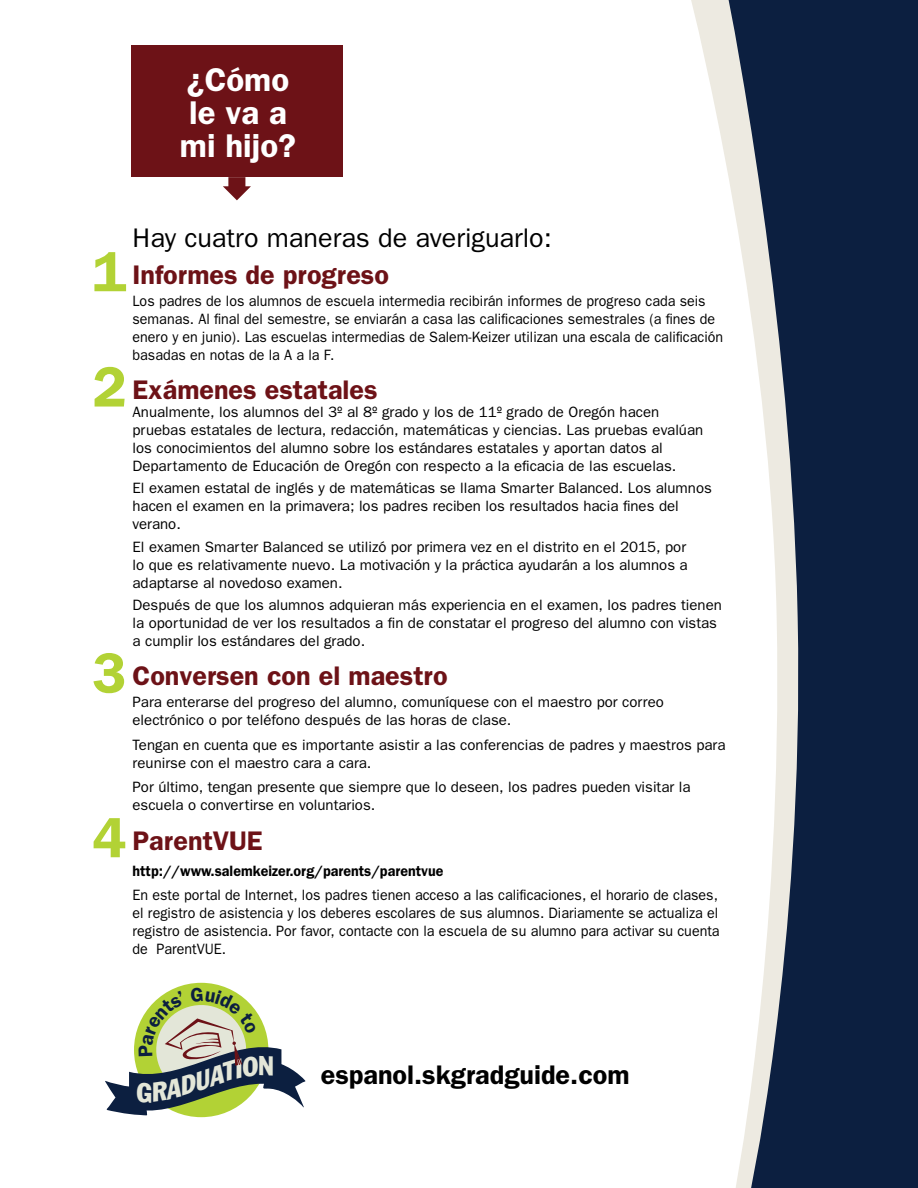
<style>
.page{position:relative;width:918px;height:1188px;background:#fff}
.page>*{position:absolute;margin:0;border:0;box-sizing:border-box;transform-origin:0 0}
.t1{font:600 57px "Franklin Gothic";color:#b2d235}
.t2{font:600 33px/33px "Franklin Gothic";color:#fff}
.t3{font:600 27px "Franklin Gothic";color:#6d1217}
.t4{font:27px "Franklin Gothic";color:#000}
.t5{font:600 27px "Franklin Gothic";color:#000}
.t6{font:15px/18px "Franklin Gothic";color:#000}
.t7{font:15px/18px "Franklin Gothic";color:#000;scale:.95 1}
.t8{font:600 15px "Franklin Gothic";color:#000;scale:.95 1}
</style>
<div class="page">
<svg style="left:691px;top:0;width:27px;height:121px"></svg>
<svg style="left:718px;top:0;width:200px;height:1188px;fill:#0c1f40"></svg>
<hr style="left:0;top:448px;width:1px;height:126px;background:#edeae1">
<hr style="left:0;top:366px;width:1px;height:73px;background:#edeae1">
<hr style="left:0;top:205px;width:1px;height:152px;background:#edeae1">
<div style="left:131px;top:45px;width:212px;height:132px;background:#6d1217"></div>
<svg style="left:223px;top:177px;width:28px;height:23px"></svg>
<svg style="left:105px;top:987px;width:201px;height:128px"></svg>
<p class="t2" style="left:180px;top:62px;width:118px">¿Cómo le va a mi hijo?</p>
<p class="t4" style="left:133px;top:222px;width:421px">Hay cuatro maneras de averiguarlo:</p>
<p class="t3" style="left:133px;top:258px;width:258px">Informes de progreso</p>
<p class="t7" style="left:133px;top:292px;width:623px">Los padres de los alumnos de escuela intermedia recibirán informes de progreso cada seis semanas. Al final del semestre, se enviarán a casa las calificaciones semestrales (a fines de enero y en junio). Las escuelas intermedias de Salem-Keizer utilizan una escala de calificación basadas en notas de la A a la F.</p>
<p class="t3" style="left:133px;top:374px;width:247px">Exámenes estatales</p>
<p class="t6" style="left:133px;top:403px;width:572px">Anualmente, los alumnos del 3º al 8º grado y los de 11º grado de Oregón hacen pruebas estatales de lectura, redacción, matemáticas y ciencias. Las pruebas evalúan los conocimientos del alumno sobre los estándares estatales y aportan datos al Departamento de Educación de Oregón con respecto a la eficacia de las escuelas.</p>
<p class="t6" style="left:133px;top:479px;width:581px">El examen estatal de inglés y de matemáticas se llama Smarter Balanced. Los alumnos hacen el examen en la primavera; los padres reciben los resultados hacia fines del verano.</p>
<p class="t6" style="left:133px;top:537px;width:557px;text-align:justify">El examen Smarter Balanced se utilizó por primera vez en el distrito en el 2015, por lo que es relativamente nuevo. La motivación y la práctica ayudarán a los alumnos a adaptarse al novedoso examen.</p>
<p class="t6" style="left:133px;top:596px;width:591px">Después de que los alumnos adquieran más experiencia en el examen, los padres tienen la oportunidad de ver los resultados a fin de constatar el progreso del alumno con vistas a cumplir los estándares del grado.</p>
<p class="t3" style="left:133px;top:660px;width:317px">Conversen con el maestro</p>
<p class="t6" style="left:133px;top:693px;width:533px">Para enterarse del progreso del alumno, comuníquese con el maestro por correo electrónico o por teléfono después de las horas de clase.</p>
<p class="t6" style="left:133px;top:736px;width:595px">Tengan en cuenta que es importante asistir a las conferencias de padres y maestros para reunirse con el maestro cara a cara.</p>
<p class="t6" style="left:133px;top:778px;width:560px">Por último, tengan presente que siempre que lo deseen, los padres pueden visitar la escuela o convertirse en voluntarios.</p>
<p class="t3" style="left:133px;top:824px;width:132px">ParentVUE</p>
<p class="t8" style="left:133px;top:862px;width:329px">http://www.salemkeizer.org/parents/parentvue</p>
<p class="t7" style="left:133px;top:886px;width:620px;text-align:justify">En este portal de Internet, los padres tienen acceso a las calificaciones, el horario de clases, el registro de asistencia y los deberes escolares de sus alumnos. Diariamente se actualiza el registro de asistencia. Por favor, contacte con la escuela de su alumno para activar su cuenta de ParentVUE.</p>
<p class="t1" style="left:92px;top:238px;width:36px">1</p>
<p class="t1" style="left:92px;top:353px;width:36px">2</p>
<p class="t1" style="left:92px;top:639px;width:36px">3</p>
<p class="t1" style="left:92px;top:804px;width:36px">4</p>
<p class="t5" style="left:321px;top:1058px;width:310px">espanol.skgradguide.com</p>
</div>
